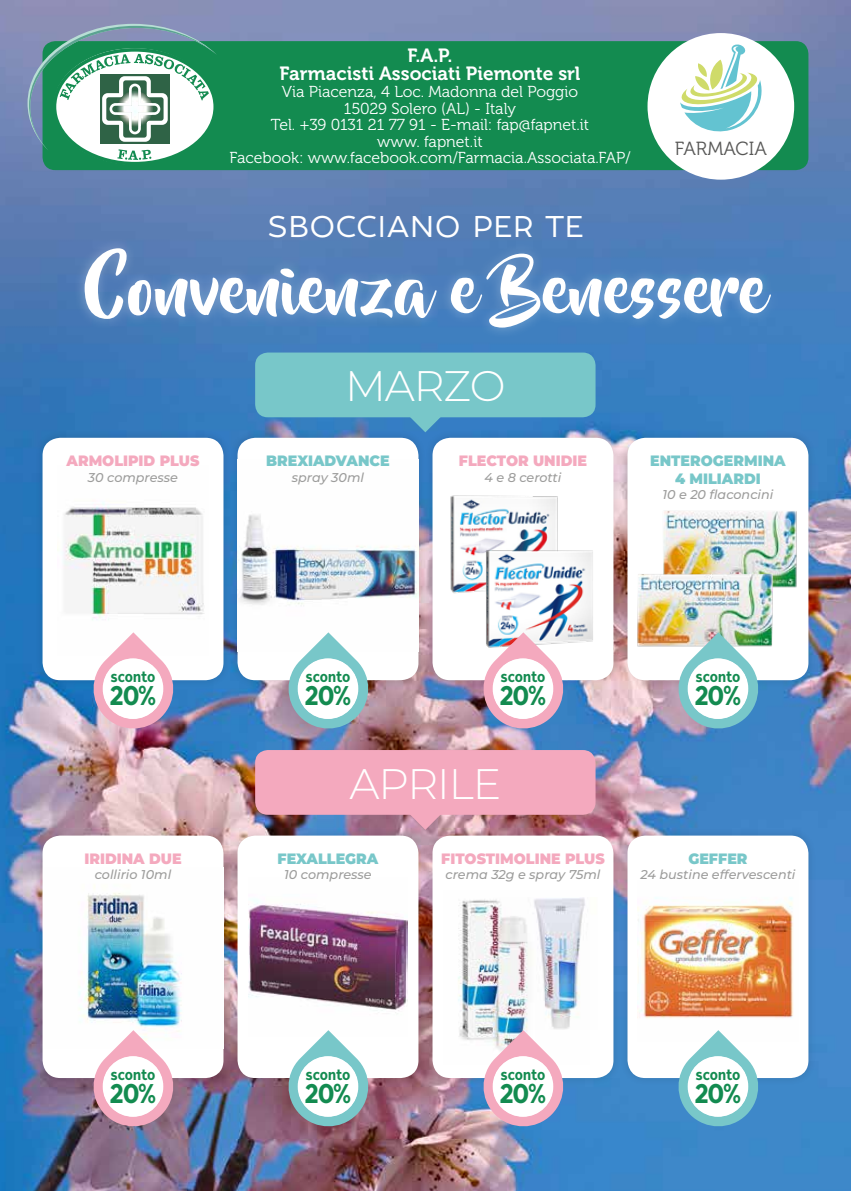
<style>
.page{position:relative;width:851px;height:1191px;background:#fff}
.page>*{position:absolute;margin:0;border:0;box-sizing:border-box;transform-origin:0 0}
.t1{font:66.15px "Beyond The Mountains";color:#fff;scale:1.06 1}
.t2{font:300 42.75px "Montserrat";letter-spacing:-.025em;color:#fff}
.t3{font:30px "Tide Sans 300 Lil Kahuna";color:#fff}
.t4{font:27px "Tide Sans Cond 500 Dudette";letter-spacing:-.06em;color:#138b50}
.t5{font:19.05px/17.4px "Museo 700";color:#fff;text-align:center}
.t6{font:18.9px "Museo 300";color:#575756}
.t7{font:15.9px/16.5px "Museo 300";color:#fff;text-align:center}
.t8{font:900 15px "Montserrat";color:#f4a9be;scale:.95 1}
.t9{font:900 15px/17.2px "Montserrat";color:#78c7c9;text-align:center;scale:.95 1}
.t10{font:15px "Tide Sans Cond 500 Dudette";letter-spacing:-.005em;color:#138b50}
.t11{font:italic 500 12.75px "Montserrat";color:#9d9d9c}
</style>
<div class="page">
<img style="left:0;top:0;width:850px;height:1191px">
<div style="left:43px;top:41px;width:765px;height:129px;background:#138b50;border-radius:13px"></div>
<svg style="left:28px;top:24px;width:189px;height:141px"></svg>
<div style="left:647px;top:33px;width:147px;height:147px;background:#fff;border-radius:50%"></div>
<div style="left:255px;top:352px;width:340px;height:65px;background:#78c7c9;border-radius:13px"></div>
<svg style="left:403px;top:417px;width:44px;height:12px"></svg>
<div style="left:255px;top:750px;width:340px;height:64px;background:#f4a9be;border-radius:13px"></div>
<svg style="left:403px;top:814px;width:44px;height:13px"></svg>
<div style="left:73px;top:237px;width:709px;height:102px;background:#fff;opacity:.3"></div>
<div style="left:34px;top:429px;width:197px;height:259px;background:#000;opacity:.12"></div>
<div style="left:43px;top:438px;width:180px;height:242px;background:#fff;border-radius:18px"></div>
<img style="left:63px;top:502px;width:141px;height:118px">
<div style="left:229px;top:429px;width:197px;height:259px;background:#000;opacity:.12"></div>
<div style="left:237px;top:438px;width:181px;height:242px;background:#fff;border-radius:18px"></div>
<img style="left:237px;top:514px;width:180px;height:91px">
<div style="left:424px;top:429px;width:197px;height:259px;background:#000;opacity:.12"></div>
<div style="left:432px;top:438px;width:181px;height:242px;background:#fff;border-radius:18px"></div>
<img style="left:432px;top:465px;width:126px;height:161px">
<img style="left:458px;top:517px;width:155px;height:163px">
<div style="left:619px;top:429px;width:197px;height:259px;background:#000;opacity:.12"></div>
<div style="left:627px;top:438px;width:181px;height:242px;background:#fff;border-radius:18px"></div>
<img style="left:663px;top:510px;width:134px;height:78px">
<img style="left:635px;top:546px;width:139px;height:134px">
<svg style="left:284px;top:632px;width:88px;height:100px"></svg>
<div style="left:298px;top:658px;width:60px;height:61px;background:#fff;border-radius:50%"></div>
<div style="left:34px;top:827px;width:197px;height:259px;background:#000;opacity:.12"></div>
<div style="left:43px;top:835px;width:180px;height:243px;background:#fff;border-radius:18px"></div>
<img style="left:79px;top:885px;width:103px;height:147px">
<div style="left:229px;top:827px;width:197px;height:259px;background:#000;opacity:.12"></div>
<div style="left:237px;top:835px;width:181px;height:243px;background:#fff;border-radius:18px"></div>
<img style="left:248px;top:900px;width:159px;height:111px">
<div style="left:424px;top:827px;width:197px;height:259px;background:#000;opacity:.12"></div>
<div style="left:432px;top:835px;width:181px;height:243px;background:#fff;border-radius:18px"></div>
<div style="left:619px;top:827px;width:197px;height:259px;background:#000;opacity:.12"></div>
<div style="left:627px;top:835px;width:181px;height:243px;background:#fff;border-radius:18px"></div>
<img style="left:637px;top:897px;width:156px;height:122px">
<svg style="left:90px;top:1030px;width:87px;height:100px"></svg>
<div style="left:103px;top:1056px;width:60px;height:60px;background:#fff;border-radius:50%"></div>
<svg style="left:674px;top:1030px;width:88px;height:100px"></svg>
<div style="left:687px;top:1056px;width:61px;height:60px;background:#fff;border-radius:50%"></div>
<img style="left:479px;top:632px;width:88px;height:100px">
<div style="left:492px;top:658px;width:61px;height:61px;background:#fff;border-radius:50%"></div>
<svg style="left:90px;top:632px;width:87px;height:100px"></svg>
<div style="left:103px;top:658px;width:60px;height:61px;background:#fff;border-radius:50%"></div>
<svg style="left:284px;top:1030px;width:88px;height:100px"></svg>
<div style="left:298px;top:1056px;width:60px;height:60px;background:#fff;border-radius:50%"></div>
<img style="left:674px;top:632px;width:88px;height:100px">
<div style="left:687px;top:658px;width:61px;height:61px;background:#fff;border-radius:50%"></div>
<img style="left:458px;top:897px;width:127px;height:143px">
<svg style="left:479px;top:1030px;width:88px;height:100px"></svg>
<div style="left:492px;top:1056px;width:61px;height:60px;background:#fff;border-radius:50%"></div>
<svg style="left:680px;top:44px;width:85px;height:88px"></svg>
<p class="t5" style="left:279px;top:47px;width:302px">F.A.P.<br>Farmacisti Associati Piemonte srl</p>
<p class="t7" style="left:229px;top:84px;width:402px">Via Piacenza, 4 Loc. Madonna del Poggio<br>15029 Solero (AL) - Italy<br>Tel. +39 0131 21 77 91 - E-mail: fap@fapnet.it<br>www. fapnet.it<br>Facebook: www.facebook.com/Farmacia.Associata.FAP/</p>
<h3 class="t3" style="left:267px;top:208px;width:319px">SBOCCIANO PER TE</h3>
<p class="t6" style="left:674px;top:138px;width:93px">FARMACIA</p>
<h1 class="t1" style="left:85px;top:254px;width:644px">Convenienza e Benessere</h1>
<p class="t8" style="left:67px;top:449px;width:141px">ARMOLIPID PLUS</p>
<p class="t11" style="left:88px;top:468px;width:92px">30 compresse</p>
<h2 class="t2" style="left:345px;top:357px;width:162px">MARZO</h2>
<p class="t9" style="left:266px;top:451px;width:131px">BREXIADVANCE</p>
<p class="t11" style="left:292px;top:468px;width:74px">spray 30ml</p>
<p class="t8" style="left:459px;top:449px;width:136px">FLECTOR UNIDIE</p>
<p class="t11" style="left:484px;top:468px;width:78px">4 e 8 cerotti</p>
<p class="t9" style="left:650px;top:451px;width:144px">ENTEROGERMINA<br>4 MILIARDI</p>
<p class="t11" style="left:662px;top:485px;width:112px">10 e 20 flaconcini</p>
<p class="t10" style="left:110px;top:667px;width:46px">sconto</p>
<p class="t10" style="left:305px;top:667px;width:46px">sconto</p>
<p class="t10" style="left:500px;top:667px;width:46px">sconto</p>
<p class="t10" style="left:695px;top:667px;width:46px">sconto</p>
<h3 class="t4" style="left:109px;top:678px;width:49px">20%</h3>
<h3 class="t4" style="left:304px;top:678px;width:49px">20%</h3>
<h3 class="t4" style="left:499px;top:678px;width:49px">20%</h3>
<h3 class="t4" style="left:694px;top:678px;width:49px">20%</h3>
<h2 class="t2" style="left:349px;top:754px;width:153px">APRILE</h2>
<p class="t8" style="left:84px;top:847px;width:104px">IRIDINA DUE</p>
<p class="t11" style="left:95px;top:866px;width:78px">collirio 10ml</p>
<p class="t9" style="left:277px;top:849px;width:108px">FEXALLEGRA</p>
<p class="t11" style="left:284px;top:866px;width:89px">10 compresse</p>
<p class="t8" style="left:441px;top:847px;width:174px">FITOSTIMOLINE PLUS</p>
<p class="t11" style="left:445px;top:866px;width:156px">crema 32g e spray 75ml</p>
<p class="t9" style="left:688px;top:849px;width:64px">GEFFER</p>
<p class="t11" style="left:640px;top:866px;width:157px">24 bustine effervescenti</p>
<p class="t10" style="left:110px;top:1064px;width:46px">sconto</p>
<h3 class="t4" style="left:109px;top:1076px;width:49px">20%</h3>
<p class="t10" style="left:305px;top:1064px;width:46px">sconto</p>
<h3 class="t4" style="left:304px;top:1076px;width:49px">20%</h3>
<p class="t10" style="left:500px;top:1064px;width:46px">sconto</p>
<h3 class="t4" style="left:499px;top:1076px;width:49px">20%</h3>
<p class="t10" style="left:695px;top:1064px;width:46px">sconto</p>
<h3 class="t4" style="left:694px;top:1076px;width:49px">20%</h3>
</div>
